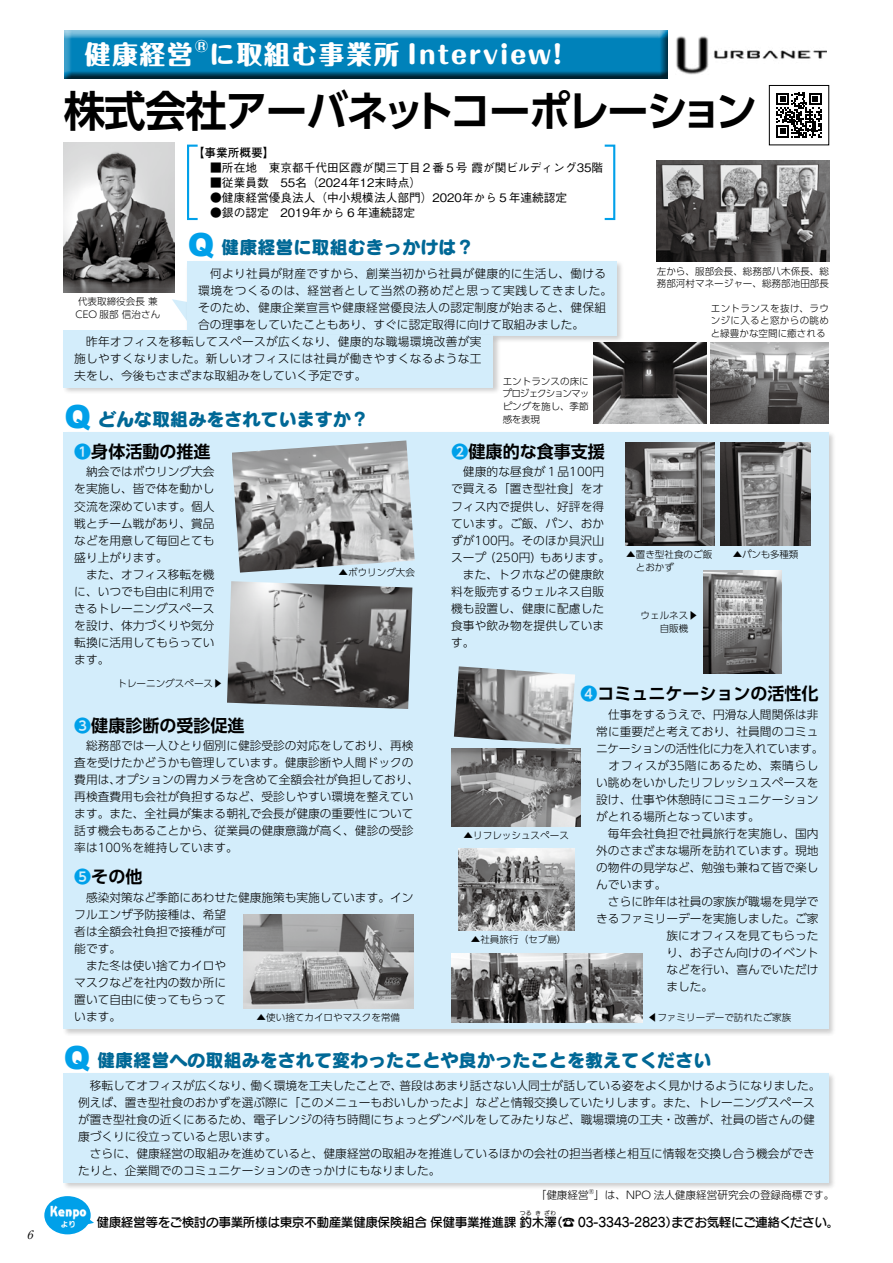
<style>
.page{position:relative;width:893px;height:1263px;background:#fff}
.page>*{position:absolute;margin:0;border:0;box-sizing:border-box;transform-origin:0 0}
.t1{font:700 42.45px "UD Shin Go Pr 6 De";letter-spacing:-.05em;color:#000}
.t2{font:800 25.5px "Maru Fo Pro";letter-spacing:.05em;color:#fff}
.t3{font:800 25.5px "Maru Fo Pro";letter-spacing:.075em;color:#fff}
.t4{font:18px "Seurat Pro EB";color:#006896}
.t5{font:700 16.95px "UD Shin Go Pro De";color:#000}
.t6{font:800 14.85px "Maru Fo Pro";color:#fff}
.t7{font:13.2px "Kurokane Std EB";color:#fff;scale:.8 1}
.t8{font:12.75px "Seurat Pro DB";letter-spacing:-.04em;color:#000}
.t9{font:300 11.7px/17px "UD Shin Go Pro";color:#000}
.t10{font:500 11.7px "Gothic BBB Pro";color:#000}
.t11{font:300 11.7px "UD Shin Go Pro";letter-spacing:.03em;color:#000}
.t12{font:300 11.7px "UD Shin Go Pro";letter-spacing:.025em;color:#000}
.t13{font:300 11.7px "UD Shin Go Pro";letter-spacing:.045em;color:#000}
.t14{font:300 11.7px "UD Shin Go Pro";letter-spacing:-.03em;color:#000}
.t15{font:300 11.7px "UD Shin Go Pro";letter-spacing:.05em;color:#000}
.t16{font:700 11.7px "Futo Go B101 Pro";color:#000}
.t17{font:italic 11.7px "Ryumin Pr 6";color:#000}
.t18{font:300 10.65px "UD Shin Go Pro";color:#000}
.t19{font:300 9.6px/12.8px "UD Shin Go Pro";color:#000}
.t20{font:7.5px "Seurat Pro B";color:#fff}
.t21{font:300 6.15px "UD Shin Go Pro";color:#000}
.t22{font:5.25px "Seurat Pro DB";color:#000}
.s1{font-family:"Arial";font-weight:900;font-size:31.95px;color:#00a0e9}
.s2{color:#00a0e9}
</style>
<div class="page">
<div style="left:62px;top:430px;width:775px;height:606px;background:#000;opacity:.2"></div>
<div style="left:64px;top:432px;width:765px;height:597px;background:#d3edfb"></div>
<svg style="left:172px;top:299px;width:14px;height:20px"></svg>
<img style="left:232px;top:440px;width:183px;height:133px">
<img style="left:227px;top:581px;width:185px;height:128px">
<img style="left:452px;top:749px;width:129px;height:77px">
<img style="left:454px;top:666px;width:121px;height:79px">
<img style="left:452px;top:953px;width:190px;height:69px">
<div style="left:62px;top:1072px;width:775px;height:118px;background:#000;opacity:.2"></div>
<div style="left:64px;top:1073px;width:765px;height:110px;background:#d3edfb"></div>
<div style="left:187px;top:145px;width:12px;height:75px;border:2px solid #00a0e9"></div>
<div style="left:604px;top:145px;width:11px;height:75px;border:2px solid #00a0e9"></div>
<svg style="left:88px;top:1219px;width:6px;height:6px"></svg>
<div style="left:44px;top:1196px;width:47px;height:38px;background:#00a0e9;border-radius:50%"></div>
<div style="left:59px;top:30px;width:609px;height:51px;background:#000;opacity:.75"></div>
<svg style="left:776px;top:93px;width:46px;height:45px"></svg>
<div style="left:769px;top:85px;width:60px;height:60px;border:1px solid #000"></div>
<img style="left:676px;top:36px;width:151px;height:38px">
<img style="left:657px;top:161px;width:172px;height:101px">
<img style="left:64px;top:143px;width:110px;height:150px">
<img style="left:711px;top:343px;width:118px;height:81px">
<img style="left:593px;top:343px;width:113px;height:81px">
<img style="left:625px;top:443px;width:89px;height:103px">
<img style="left:721px;top:443px;width:89px;height:103px">
<img style="left:458px;top:849px;width:116px;height:82px">
<img style="left:703px;top:571px;width:79px;height:102px">
<div style="left:186px;top:259px;width:438px;height:84px;background:#000;opacity:.2"></div>
<div style="left:187px;top:261px;width:429px;height:74px;background:#d3edfb"></div>
<div style="left:62px;top:334px;width:439px;height:61px;background:#000;opacity:.2"></div>
<div style="left:64px;top:335px;width:429px;height:52px;background:#d3edfb"></div>
<img style="left:243px;top:915px;width:170px;height:93px">
<div style="left:64px;top:330px;width:123px;height:5px;background:#d3edfb"></div>
<p class="t17" style="left:27px;top:1226px;width:12px">6</p>
<h2 class="t3" style="left:85px;top:34px;width:109px">健康経営</h2>
<p class="t6" style="left:195px;top:34px;width:15px">®</p>
<h2 class="t2" style="left:209px;top:34px;width:354px">に取組む事業所 Interview!</h2>
<h1 class="t1" style="left:64px;top:77px;width:695px">株式会社アーバネットコーポレーション</h1>
<p class="t16" style="left:193px;top:143px;width:83px">【事業所概要】</p>
<p class="t10" style="left:210px;top:158px;width:394px">■所在地　東京都千代田区霞が関三丁目２番５号 霞が関ビルディング35階</p>
<p class="t10" style="left:210px;top:173px;width:212px">■従業員数　55名（2024年12末時点）</p>
<p class="t10" style="left:210px;top:188px;width:358px">●健康経営優良法人（中小規模法人部門）2020年から５年連続認定</p>
<p class="t10" style="left:210px;top:203px;width:206px">●銀の認定　2019年から６年連続認定</p>
<h3 class="t4" style="left:188px;top:235px;width:288px"><span class="s1">Q</span> 健康経営に取組むきっかけは？</h3>
<p class="t11" style="left:198px;top:264px;width:410px">　何より社員が財産ですから、創業当初から社員が健康的に生活し、働ける</p>
<p class="t13" style="left:198px;top:281px;width:415px">環境をつくるのは、経営者として当然の務めだと思って実践してきました。</p>
<p class="t11" style="left:198px;top:298px;width:410px">そのため、健康企業宣言や健康経営優良法人の認定制度が始まると、健保組</p>
<p class="t9" style="left:198px;top:315px;width:387px">合の理事をしていたこともあり、すぐに認定取得に向けて取組みました。</p>
<p class="t12" style="left:74px;top:332px;width:409px">　昨年オフィスを移転してスペースが広くなり、健康的な職場環境改善が実</p>
<p class="t12" style="left:74px;top:349px;width:409px">施しやすくなりました。新しいオフィスには社員が働きやすくなるような工</p>
<p class="t9" style="left:74px;top:366px;width:294px">夫をし、今後もさまざまな取組みをしていく予定です。</p>
<p class="t19" style="left:657px;top:264px;width:174px">左から、服部会長、総務部八木係長、総務部河村マネージャー、総務部池田部長</p>
<p class="t19" style="left:76px;top:295px;width:86px">代表取締役会長 兼<br>CEO 服部 信治さん</p>
<p class="t19" style="left:711px;top:301px;width:120px;text-align:justify">エントランスを抜け、ラウンジに入ると窓からの眺めと緑豊かな空間に癒される</p>
<p class="t19" style="left:502px;top:374px;width:88px;text-align:justify">エントランスの床にプロジェクションマッピングを施し、季節感を表現</p>
<h3 class="t4" style="left:64px;top:406px;width:306px"><span class="s1">Q</span> どんな取組みをされていますか？</h3>
<h3 class="t5" style="left:74px;top:437px;width:138px"><span class="s2">❶</span>身体活動の推進</h3>
<p class="t9" style="left:74px;top:463px;width:142px">　納会ではボウリング大会を実施し、皆で体を動かし交流を深めています。個人戦とチーム戦があり、賞品などを用意して毎回とても盛り上がります。<br>　また、オフィス移転を機に、いつでも自由に利用できるトレーニングスペースを設け、体力づくりや気分転換に活用してもらっています。</p>
<p class="t19" style="left:117px;top:677px;width:100px">トレーニングスペース▶︎</p>
<p class="t19" style="left:339px;top:566px;width:78px">▲ボウリング大会</p>
<h3 class="t5" style="left:74px;top:711px;width:172px"><span class="s2">❸</span>健康診断の受診促進</h3>
<p class="t9" style="left:74px;top:737px;width:346px">　総務部では一人ひとり個別に健診受診の対応をしており、再検査を受けたかどうかも管理しています。健康診断や人間ドックの費用は、オプションの胃カメラを含めて全額会社が負担しており、再検査費用も会社が負担するなど、受診しやすい環境を整えています。また、全社員が集まる朝礼で会長が健康の重要性について話す機会もあることから、従業員の健康意識が高く、健診の受診率は100％を維持しています。</p>
<h3 class="t5" style="left:74px;top:863px;width:70px"><span class="s2">❺</span>その他</h3>
<p class="t9" style="left:74px;top:888px;width:341px">　感染対策など季節にあわせた健康施策も実施しています。インフルエンザ予防接種は、希望<br>者は全額会社負担で接種が可<br>能です。<br>　また冬は使い捨てカイロや<br>マスクなどを社内の数か所に<br>置いて自由に使ってもらって<br>います。</p>
<p class="t19" style="left:257px;top:1011px;width:145px">▲使い捨てカイロやマスクを常備</p>
<h3 class="t5" style="left:452px;top:438px;width:155px"><span class="s2">❷</span>健康的な食事支援</h3>
<p class="t9" style="left:451px;top:463px;width:160px">　健康的な昼食が１品100円で買える「置き型社食」をオフィス内で提供し、好評を得ています。ご飯、パン、おかずが100円。そのほか具沢山スープ（250円）もあります。　また、トクホなどの健康飲料を販売するウェルネス自販機も設置し、健康に配慮した食事や飲み物を提供しています。</p>
<p class="t19" style="left:626px;top:548px;width:88px">▲置き型社食のご飯　とおかず</p>
<p class="t19" style="left:733px;top:548px;width:67px">▲パンも多種類</p>
<p class="t19" style="left:641px;top:609px;width:59px">ウェルネス▶　　自販機</p>
<p class="t19" style="left:464px;top:829px;width:107px">▲リフレッシュスペース</p>
<p class="t19" style="left:471px;top:933px;width:97px">▲社員旅行（セブ島）</p>
<h3 class="t5" style="left:580px;top:680px;width:240px"><span class="s2">❹</span>コミュニケーションの活性化</h3>
<p class="t9" style="left:596px;top:705px;width:224px">　仕事をするうえで、円滑な人間関係は非</p>
<p class="t9" style="left:596px;top:722px;width:224px">常に重要だと考えており、社員間のコミュ</p>
<p class="t14" style="left:596px;top:739px;width:229px">ニケーションの活性化に力を入れています。</p>
<p class="t15" style="left:596px;top:756px;width:224px">　オフィスが35階にあるため、素晴らし</p>
<p class="t9" style="left:596px;top:773px;width:224px">い眺めをいかしたリフレッシュスペースを</p>
<p class="t9" style="left:596px;top:790px;width:224px">設け、仕事や休憩時にコミュニケーション</p>
<p class="t9" style="left:596px;top:807px;width:165px">がとれる場所となっています。</p>
<p class="t9" style="left:596px;top:824px;width:224px">　毎年会社負担で社員旅行を実施し、国内</p>
<p class="t9" style="left:596px;top:841px;width:224px">外のさまざまな場所を訪れています。現地</p>
<p class="t9" style="left:596px;top:858px;width:224px">の物件の見学など、勉強も兼ねて皆で楽し</p>
<p class="t9" style="left:596px;top:875px;width:72px">んでいます。</p>
<p class="t9" style="left:596px;top:892px;width:224px">　さらに昨年は社員の家族が職場を見学で</p>
<p class="t9" style="left:596px;top:909px;width:224px">きるファミリーデーを実施しました。ご家</p>
<p class="t9" style="left:666px;top:927px;width:154px">族にオフィスを見てもらった</p>
<p class="t9" style="left:666px;top:944px;width:154px">り、お子さん向けのイベント</p>
<p class="t9" style="left:666px;top:961px;width:154px">などを行い、喜んでいただけ</p>
<p class="t9" style="left:666px;top:978px;width:48px">ました。</p>
<p class="t19" style="left:648px;top:1011px;width:145px">◀ファミリーデーで訪れたご家族</p>
<h3 class="t4" style="left:64px;top:1047px;width:649px"><span class="s1">Q</span> 健康経営への取組みをされて変わったことや良かったことを教えてください</h3>
<p class="t9" style="left:78px;top:1077px;width:744px">　移転してオフィスが広くなり、働く環境を工夫したことで、普段はあまり話さない人同士が話している姿をよく見かけるようになりました。例えば、置き型社食のおかずを選ぶ際に「このメニューもおいしかったよ」などと情報交換していたりします。また、トレーニングスペースが置き型社食の近くにあるため、電子レンジの待ち時間にちょっとダンベルをしてみたりなど、職場環境の工夫・改善が、社員の皆さんの健康づくりに役立っていると思います。<br>　さらに、健康経営の取組みを進めていると、健康経営の取組みを推進しているほかの会社の担当者様と相互に情報を交換し合う機会ができたりと、企業間でのコミュニケーションのきっかけにもなりました。</p>
<p class="t7" style="left:50px;top:1201px;width:48px">Kenpo</p>
<p class="t20" style="left:61px;top:1219px;width:16px">より</p>
<p class="t18" style="left:536px;top:1186px;width:55px">「健康経営</p>
<p class="t21" style="left:589px;top:1186px;width:7px">®</p>
<p class="t18" style="left:594px;top:1186px;width:242px">」は、NPO 法人健康経営研究会の登録商標です。</p>
<p class="t8" style="left:96px;top:1213px;width:462px">健康経営等をご検討の事業所様は東京不動産業健康保険組合 保健事業推進課 釣木澤</p>
<p class="t22" style="left:520px;top:1209px;width:13px">つる</p>
<p class="t22" style="left:535px;top:1209px;width:7px">き</p>
<p class="t22" style="left:544px;top:1209px;width:13px">ざわ</p>
<p class="t8" style="left:550px;top:1213px;width:291px">（☎ 03-3343-2823）までお気軽にご連絡ください。</p>
</div>
